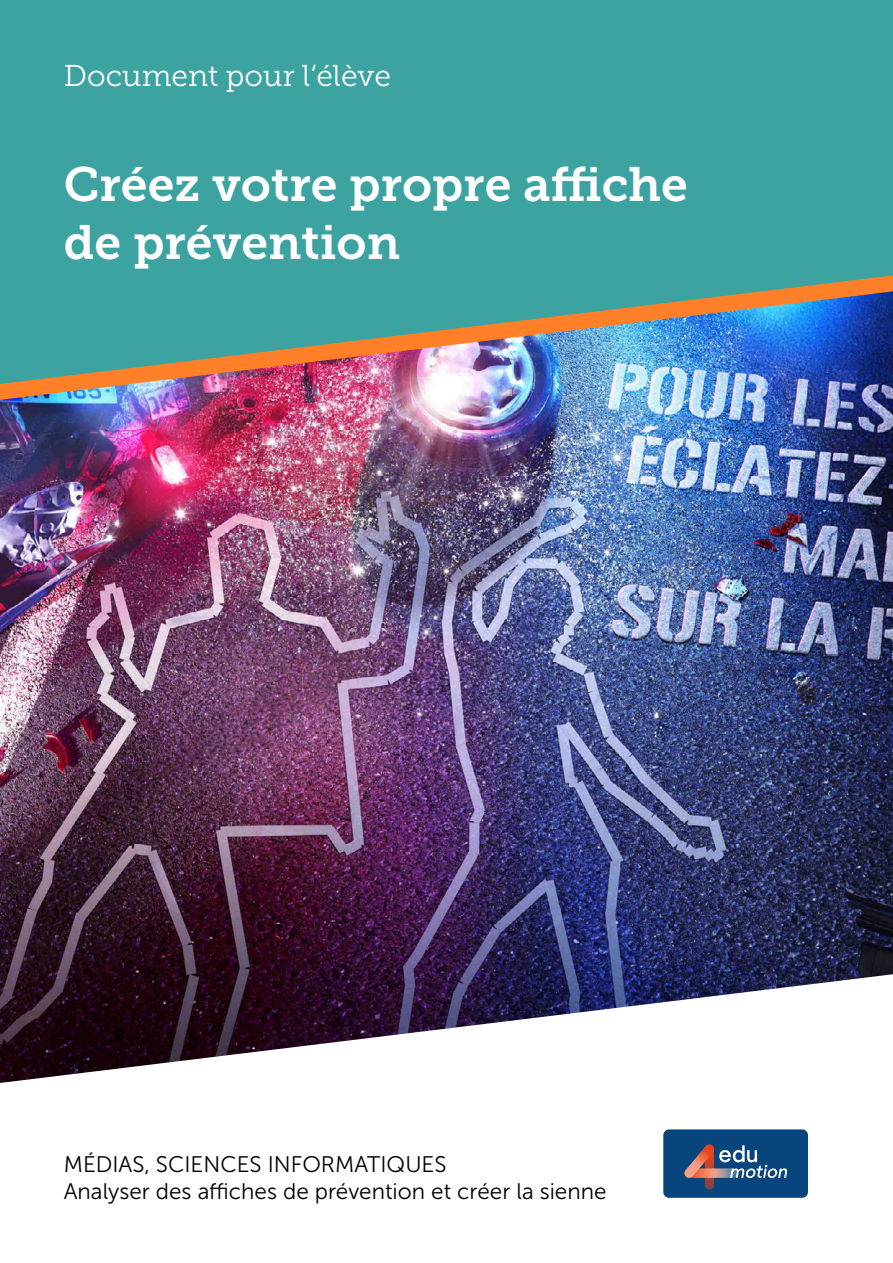
<style>
.page{position:relative;width:893px;height:1263px;background:#fff}
.page>*{position:absolute;margin:0;border:0;box-sizing:border-box;transform-origin:0 0}
.t1{font:48px/57.6px "Museo Slab 700";color:#fff}
.t2{font:30px "Museo Slab 300";color:#fff}
.t3{font:22.5px/27px "Museo Sans 300";color:#000}
</style>
<div class="page">
<img style="left:0;top:400px;width:893px;height:574px">
<img style="left:0;top:384px;width:893px;height:16px">
<svg style="left:0;top:0;width:893px;height:384px;fill:#3ca3a0"></svg>
<svg style="left:0;top:974px;width:893px;height:223px"></svg>
<div style="left:663px;top:1129px;width:145px;height:69px;background:#09457d;border-radius:6px"></div>
<svg style="left:684px;top:1144px;width:103px;height:46px"></svg>
<h2 class="t2" style="left:64px;top:60px;width:329px">Document pour l‘élève</h2>
<h1 class="t1" style="left:64px;top:156px;width:626px">Créez votre propre affiche de prévention</h1>
<p class="t3" style="left:64px;top:1151px;width:544px">MÉDIAS, SCIENCES INFORMATIQUES<br>Analyser des affiches de prévention et créer la sienne</p>
</div>
